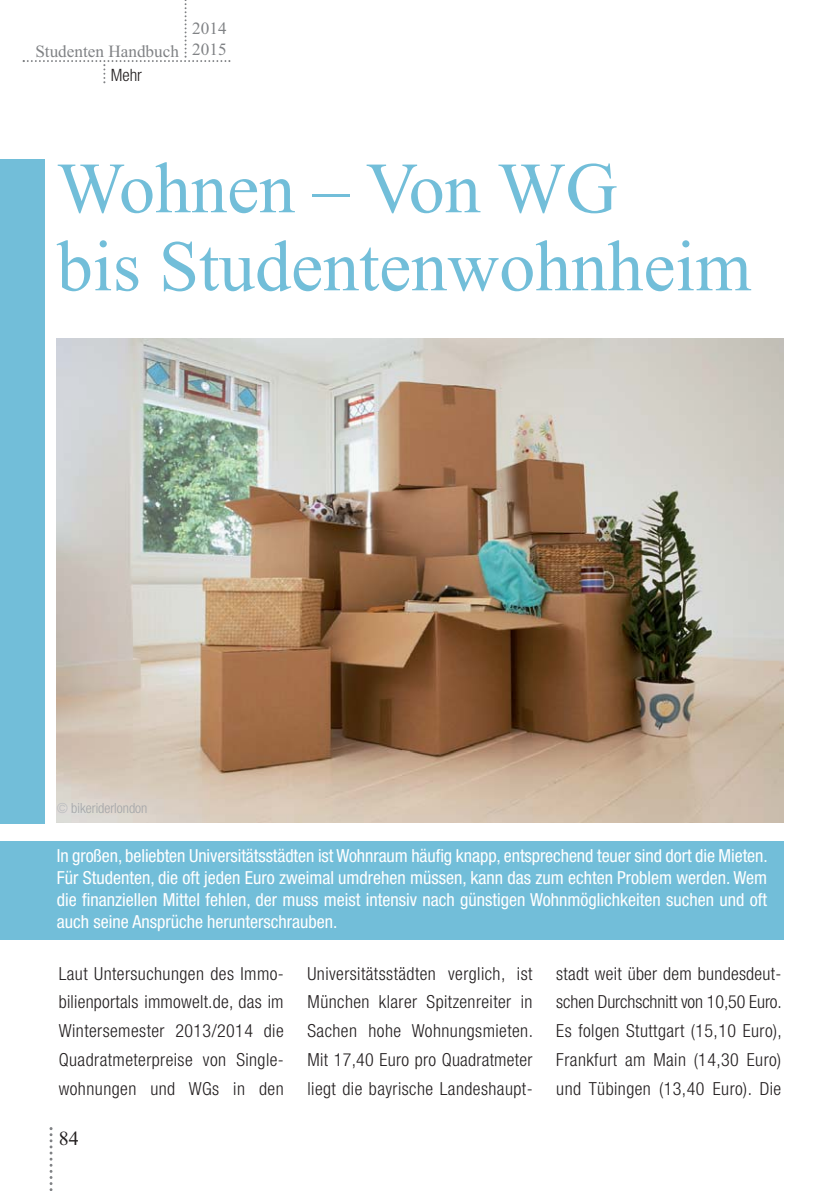
<style>
.page{position:relative;width:840px;height:1191px;background:#fff}
.page>*{position:absolute;margin:0;border:0;box-sizing:border-box;transform-origin:0 0}
.t1{font:72px/78px "Times New Roman";color:#72bed9}
.t2{font:20px "Times New Roman";color:#231f20}
.t3{font:300 condensed 18px/28.8px "Helvetica Neue";letter-spacing:.025em;color:#231f20;text-align:justify}
.t4{font:condensed 18px/22px "Helvetica Neue";color:#fff;text-align:justify}
.t5{font:17.2px/20.6px "Times New Roman";color:#808285}
.t6{font:300 condensed 17px "Helvetica Neue";color:#231f20}
.t7{font:300 condensed 14px "Helvetica Neue";color:#a3a5a8}
.s1{color:#bbbdc0}
</style>
<div class="page">
<div style="left:0;top:159px;width:45px;height:664px;background:#72bed9"></div>
<svg style="left:23px;top:0;width:207px;height:83px"></svg>
<svg style="left:49px;top:1127px;width:3px;height:64px"></svg>
<img style="left:57px;top:338px;width:725px;height:484px">
<div style="left:0;top:841px;width:782px;height:99px;background:#72bed9"></div>
<p class="t5" style="left:35px;top:41px;width:145px">Studenten Handbuch</p>
<p class="t6" style="left:111px;top:69px;width:33px">Mehr</p>
<p class="t5" style="left:192px;top:18px;width:36px">2014<br>2015</p>
<h1 class="t1" style="left:57px;top:148px;width:696px">Wohnen – Von WG<br>bis Studentenwohnheim</h1>
<p class="t7" style="left:57px;top:803px;width:92px"><span class="s1">©</span> bikeriderlondon</p>
<p class="t4" style="left:57px;top:846px;width:712px">In großen, beliebten Universitätsstädten ist Wohnraum häufig knapp, entsprechend teuer sind dort die Mieten.<br>Für Studenten, die oft jeden Euro zweimal umdrehen müssen, kann das zum echten Problem werden. Wem die finanziellen Mittel fehlen, der muss meist intensiv nach günstigen Wohnmöglichkeiten suchen und oft auch seine Ansprüche herunterschrauben.</p>
<p class="t3" style="left:59px;top:960px;width:226px">Laut Untersuchungen des Immo - bilienportals immowelt.de, das im Wintersemester 2013/2014 die Quadratmeterpreise von Single&shy;wohnungen und WGs in den</p>
<p class="t3" style="left:307px;top:960px;width:227px">Univer sitätsstädten verglich, ist München klarer Spitzenreiter in Sachen hohe Wohnungsmieten.<br>Mit 17,40 Euro pro Quadratmeter liegt die bayrische Landeshaupt-</p>
<p class="t3" style="left:556px;top:960px;width:227px">stadt weit über dem bundesdeut&shy;schen Durchschnitt von 10,50 Euro.<br>Es folgen Stuttgart (15,10 Euro), Frankfurt am Main (14,30 Euro) und Tübingen (13,40 Euro). Die</p>
<p class="t2" style="left:59px;top:1126px;width:21px">84</p>
</div>
